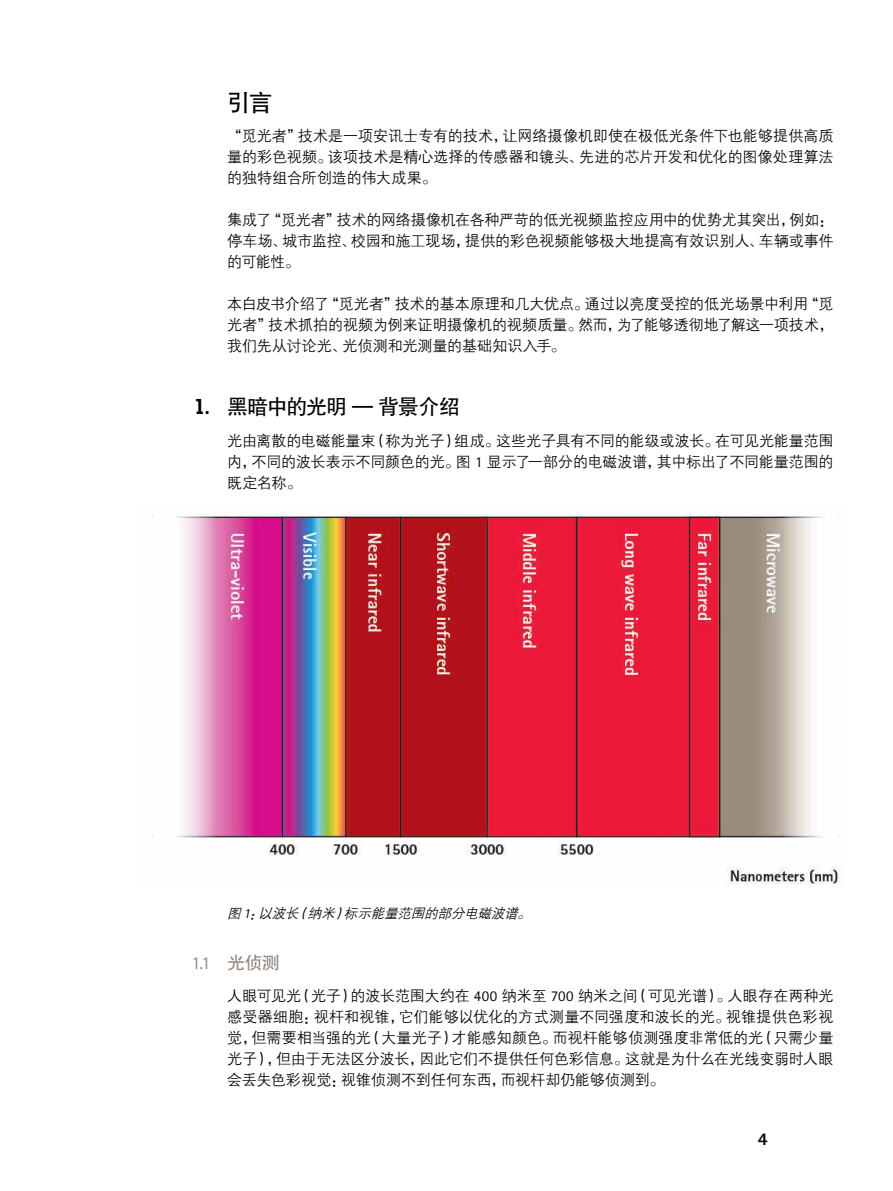
<style>
.page{position:relative;width:893px;height:1191px;background:#fff}
.page>*{position:absolute;margin:0;border:0;box-sizing:border-box;transform-origin:0 0}
.t1{font:24px "FZHTJW GB1 0";color:#000}
.t2{font:21px "FZHTJW GB1 0";letter-spacing:-.055em;color:#000}
.t3{font:18px "Rotis Sans Serif Pro";color:#93877f}
.t4{font:800 18px "Rotis Sans Serif Pro";color:#000}
.t5{font:15px/21px "FZZDXJW GB1 0";letter-spacing:-.005em;color:#000;text-align:justify}
.t6{font:italic 13.5px "FZZDXJW GB1 0";color:#000}
.s1{font-family:"Lubalin Graph ECG";font-weight:600}
.s2{font-family:"Rotis Sans Serif Pro"}
.s3{font-family:"FZHTJW GB1 0"}
</style>
<div class="page">
<img style="left:148px;top:513px;width:694px;height:371px">
<h1 class="t1" style="left:227px;top:90px;width:47px">引言</h1>
<p class="t5" style="left:227px;top:126px;width:608px">“觅光者”技术是一项安讯士专有的技术，让网络摄像机即使在极低光条件下也能够提供高质量的彩色视频。该项技术是精心选择的传感器和镜头、先进的芯片开发和优化的图像处理算法的独特组合所创造的伟大成果。</p>
<p class="t5" style="left:227px;top:210px;width:608px">集成了“觅光者”技术的网络摄像机在各种严苛的低光视频监控应用中的优势尤其突出，例如：停车场、城市监控、校园和施工现场，提供的彩色视频能够极大地提高有效识别人、车辆或事件的可能性。</p>
<p class="t5" style="left:227px;top:294px;width:608px">本白皮书介绍了“觅光者”技术的基本原理和几大优点。通过以亮度受控的低光场景中利用“觅光者”技术抓拍的视频为例来证明摄像机的视频质量。然而，为了能够透彻地了解这一项技术，我们先从讨论光、光侦测和光测量的基础知识入手。</p>
<h2 class="t2" style="left:193px;top:395px;width:268px"><span class="s1">1.</span> 黑暗中的光明 — 背景介绍</h2>
<p class="t5" style="left:227px;top:430px;width:608px">光由离散的电磁能量束（称为光子）组成。这些光子具有不同的能级或波长。在可见光能量范围内，不同的波长表示不同颜色的光。图 <span class="s2">1</span> 显示了一部分的电磁波谱，其中标出了不同能量范围的既定名称。</p>
<p class="t6" style="left:227px;top:906px;width:309px">图 <span class="s2">1</span> ：以波长（纳米）标示能量范围的部分电磁波谱。</p>
<p class="t3" style="left:191px;top:952px;width:90px">1.1 <span class="s3">光侦测</span></p>
<p class="t5" style="left:227px;top:985px;width:608px">人眼可见光（光子）的波长范围大约在 <span class="s2">400</span> 纳米至 <span class="s2">700</span> 纳米之间（可见光谱）。人眼存在两种光感受器细胞：视杆和视锥，它们能够以优化的方式测量不同强度和波长的光。视锥提供色彩视觉，但需要相当强的光（大量光子）才能感知颜色。而视杆能够侦测强度非常低的光（只需少量光子），但由于无法区分波长，因此它们不提供任何色彩信息。这就是为什么在光线变弱时人眼会丢失色彩视觉：视锥侦测不到任何东西，而视杆却仍能够侦测到。</p>
<p class="t4" style="left:758px;top:1127px;width:12px">4</p>
</div>
